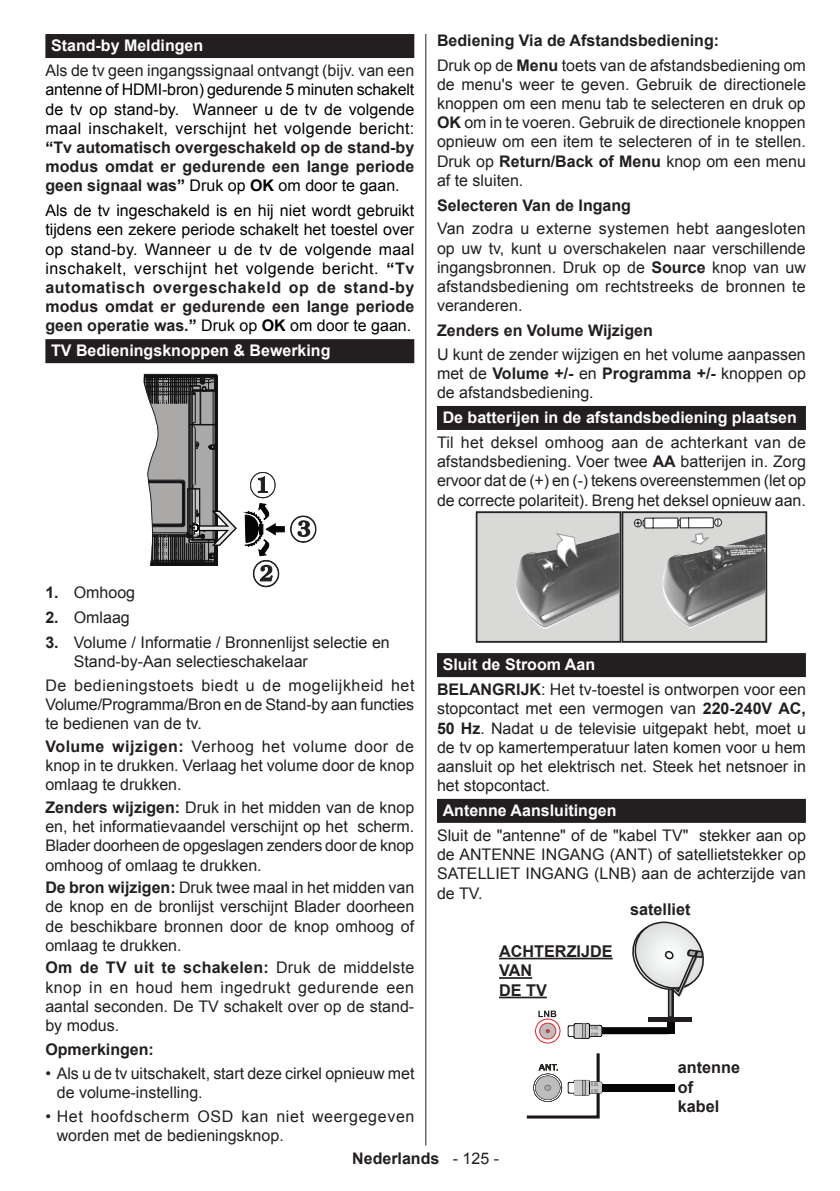
<style>
.page{position:relative;width:840px;height:1191px;background:#fff}
.page>*{position:absolute;margin:0;border:0;box-sizing:border-box;transform-origin:0 0}
.t1{font:700 16.2px/19.4px "Arial";color:#231f20}
.t2{font:16px/19.2px "Arial";color:#231f20;text-align:justify}
.t3{font:16px/19.2px "Arial";letter-spacing:.025em;color:#000;text-align:justify}
.t4{font:700 16px/24.8px "Arial";color:#fff;text-align:center}
.t5{font:16px/19.2px "Arial";letter-spacing:.04em;color:#231f20}
.t6{font:700 16px "Arial";color:#231f20}
.s1{font-weight:700;color:#fff}
.s2{font-weight:700}
.s3{font-weight:700;color:#231f20}
.s4{font-weight:400;color:#231f20}
.s5{font-weight:400}
</style>
<div class="page">
<hr style="left:425px;top:34px;width:1px;height:1111px;background:#231f20">
<div style="left:45px;top:34px;width:369px;height:24px;background:#231f20"></div>
<div style="left:45px;top:339px;width:369px;height:24px;background:#231f20"></div>
<svg style="left:290px;top:516px;width:26px;height:26px"></svg>
<svg style="left:143px;top:374px;width:94px;height:192px"></svg>
<svg style="left:244px;top:472px;width:40px;height:115px"></svg>
<div style="left:437px;top:406px;width:368px;height:24px;background:#231f20"></div>
<div style="left:437px;top:653px;width:368px;height:24px;background:#231f20"></div>
<div style="left:437px;top:799px;width:368px;height:24px;background:#231f20"></div>
<div style="left:622px;top:512px;width:143px;height:130px;background:#d9d9d8"></div>
<div style="left:621px;top:511px;width:145px;height:132px;border:2px solid #242524"></div>
<svg style="left:633px;top:517px;width:88px;height:12px"></svg>
<div style="left:476px;top:512px;width:144px;height:130px;background:#d9d9d8"></div>
<div style="left:475px;top:511px;width:146px;height:132px;border:2px solid #242524"></div>
<img style="left:516px;top:532px;width:103px;height:97px">
<img style="left:662px;top:533px;width:103px;height:95px">
<svg style="left:541px;top:532px;width:37px;height:40px"></svg>
<div style="left:667px;top:1021px;width:7px;height:13px;background:#040503"></div>
<svg style="left:535px;top:1010px;width:25px;height:33px"></svg>
<svg style="left:567px;top:1023px;width:102px;height:15px"></svg>
<svg style="left:632px;top:921px;width:72px;height:77px"></svg>
<hr style="left:648px;top:1017px;width:43px;height:4px;background:#221d1f">
<hr style="left:670px;top:989px;width:3px;height:28px;background:#221d1f">
<div style="left:667px;top:988px;width:5px;height:30px;border:2px solid #221d1f"></div>
<div style="left:598px;top:1084px;width:76px;height:7px;background:#040503"></div>
<svg style="left:526px;top:1053px;width:76px;height:66px"></svg>
<hr style="left:498px;top:957px;width:114px;height:2px;background:#231f20">
<hr style="left:498px;top:977px;width:34px;height:2px;background:#231f20">
<hr style="left:498px;top:996px;width:48px;height:2px;background:#231f20">
<p class="t2" style="left:45px;top:33px;width:370px;line-height:24.8px;text-indent:6px"><span class="s1">Stand-by Meldingen<br></span>Als de tv geen ingangssignaal ontvangt (bijv. van een</p>
<p class="t3" style="left:45px;top:80px;width:370px">antenne of HDMI-bron) gedurende 5 minuten schakelt de tv op stand-by. Wanneer u de tv de volgende maal inschakelt, verschijnt het volgende bericht: <span class="s2">“</span><span class="s3">Tv automatisch overgeschakeld op de stand-by modus omdat er gedurende een lange periode geen signaal was</span><span class="s2">”</span> Druk op <span class="s2">OK</span> om door te gaan.</p>
<p class="t3" style="left:45px;top:201px;width:370px">Als de tv ingeschakeld is en hij niet wordt gebruikt tijdens een zekere periode schakelt het toestel over op stand-by. Wanneer u de tv de volgende maal inschakelt, verschijnt het volgende bericht. <span class="s2">“</span><span class="s3">Tv automatisch overgeschakeld op de stand-by modus omdat er gedurende een lange periode geen operatie was.</span><span class="s2">”</span> Druk op <span class="s2">OK</span> om door te gaan.</p>
<p class="t4" style="left:51px;top:339px;width:281px">TV Bedieningsknoppen &amp; Bewerking</p>
<p class="t2" style="left:437px;top:28px;width:370px;line-height:24.8px"><span class="s2">Bediening Via de Afstandsbediening:<br></span>Druk op de <span class="s2">Menu</span> toets van de afstandsbediening om</p>
<p class="t2" style="left:437px;top:75px;width:370px">de menu's weer te geven. Gebruik de directionele knoppen om een menu tab te selecteren en druk op <span class="s2">OK</span> om in te voeren. Gebruik de directionele knoppen opnieuw om een item te selecteren of in te stellen.<br>Druk op <span class="s2">Return/Back of Menu</span> knop om een menu af te sluiten.</p>
<p class="t2" style="left:437px;top:193px;width:370px;line-height:23.8px"><span class="s2">Selecteren Van de Ingang<br></span>Van zodra u externe systemen hebt aangesloten</p>
<p class="t2" style="left:437px;top:238px;width:370px">op uw tv, kunt u overschakelen naar verschillende ingangsbronnen. Druk op de <span class="s2">Source</span> knop van uw afstandsbediening om rechtstreeks de bronnen te veranderen.</p>
<p class="t2" style="left:437px;top:319px;width:370px;line-height:23.8px"><span class="s2">Zenders en Volume Wijzigen<br></span>U kunt de zender wijzigen en het volume aanpassen</p>
<p class="t2" style="left:437px;top:364px;width:370px">met de <span class="s2">Volume +/-</span> en <span class="s2">Programma +/-</span> knoppen op de afstandsbediening.</p>
<p class="t4" style="left:437px;top:405px;width:370px">De batterijen in de afstandsbediening plaatsen<br><span class="s4">Til het deksel omhoog aan de achterkant van de</span></p>
<p class="t2" style="left:437px;top:452px;width:370px">afstandsbediening. Voer twee <span class="s2">AA</span> batterijen in. Zorg ervoor dat de (+) en (-) tekens overeenstemmen (let op de correcte polariteit). Breng het deksel opnieuw aan.</p>
<p class="t2" style="left:45px;top:583px;width:91px"><span class="s2">1.</span> Omhoog</p>
<p class="t2" style="left:45px;top:608px;width:86px"><span class="s2">2.</span> Omlaag</p>
<p class="t2" style="left:74px;top:633px;width:317px;text-indent:-28px"><span class="s2">3.</span> Volume / Informatie / Bronnenlijst selectie en<br>Stand-by-Aan selectieschakelaar</p>
<p class="t2" style="left:45px;top:676px;width:370px">De bedieningstoets biedt u de mogelijkheid het Volume/Programma/Bron en de Stand-by aan functies te bedienen van de tv.</p>
<p class="t2" style="left:45px;top:737px;width:370px"><span class="s2">Volume wijzigen:</span> Verhoog het volume door de knop in te drukken. Verlaag het volume door de knop omlaag te drukken.</p>
<p class="t2" style="left:45px;top:798px;width:370px"><span class="s2">Zenders wijzigen:</span> Druk in het midden van de knop en, het informatievaandel verschijnt op het scherm.<br>Blader doorheen de opgeslagen zenders door de knop omhoog of omlaag te drukken.</p>
<p class="t2" style="left:45px;top:878px;width:370px"><span class="s2">De bron wijzigen:</span> Druk twee maal in het midden van de knop en de bronlijst verschijnt Blader doorheen de beschikbare bronnen door de knop omhoog of omlaag te drukken.</p>
<p class="t2" style="left:45px;top:958px;width:370px"><span class="s2">Om de TV uit te schakelen:</span> Druk de middelste knop in en houd hem ingedrukt gedurende een aantal seconden. De TV schakelt over op de stand&shy;by modus.</p>
<p class="t6" style="left:45px;top:1038px;width:110px">Opmerkingen:</p>
<p class="t2" style="left:57px;top:1063px;width:359px;text-indent:-11px">• Als u de tv uitschakelt, start deze cirkel opnieuw met de volume-instelling.</p>
<p class="t5" style="left:57px;top:1106px;width:359px;text-indent:-11px">• Het hoofdscherm OSD kan niet weergegeven worden met de bedieningsknop.</p>
<p class="t2" style="left:437px;top:652px;width:370px;line-height:24.8px;text-indent:6px"><span class="s1">Sluit de Stroom Aan<br></span><span class="s2">BELANGRIJK</span>: Het tv-toestel is ontworpen voor een</p>
<p class="t2" style="left:437px;top:699px;width:370px">stopcontact met een vermogen van <span class="s2">220-240V AC, 50 Hz</span>. Nadat u de televisie uitgepakt hebt, moet u de tv op kamertemperatuur laten komen voor u hem aansluit op het elektrisch net. Steek het netsnoer in het stopcontact.</p>
<p class="t2" style="left:437px;top:798px;width:370px;line-height:24.8px;text-indent:6px"><span class="s1">Antenne Aansluitingen<br></span>Sluit de "antenne" of de "kabel TV" stekker aan op</p>
<p class="t2" style="left:437px;top:845px;width:370px">de ANTENNE INGANG (ANT) of satellietstekker op SATELLIET INGANG (LNB) aan de achterzijde van de TV.</p>
<p class="t1" style="left:629px;top:900px;width:62px">satelliet</p>
<p class="t1" style="left:498px;top:942px;width:115px">ACHTERZIJDE<br>VAN<br>DE TV</p>
<p class="t1" style="left:677px;top:1058px;width:64px">antenne of<br>kabel</p>
<p class="t6" style="left:352px;top:1148px;width:148px">Nederlands <span class="s5">- 125 -</span></p>
</div>
